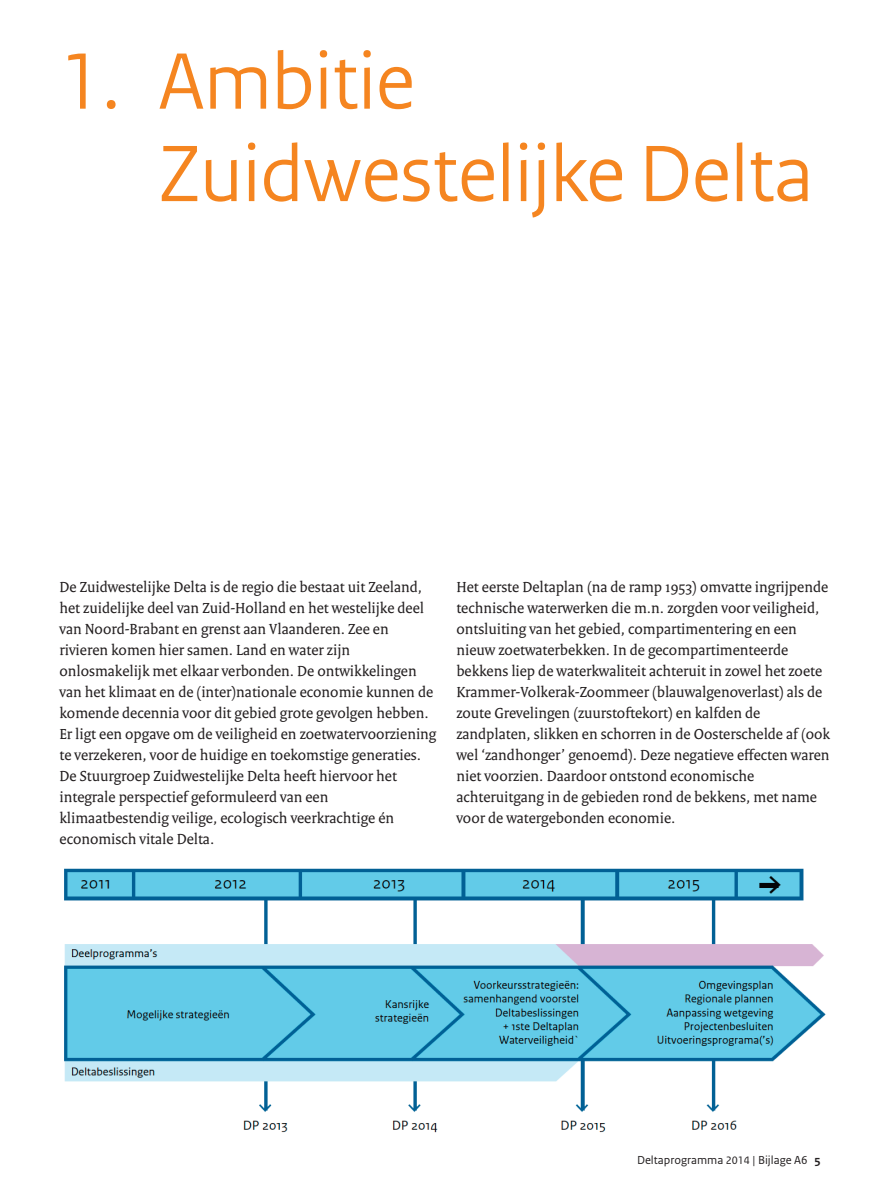
<style>
.page{position:relative;width:893px;height:1191px;background:#fff}
.page>*{position:absolute;margin:0;border:0;box-sizing:border-box;transform-origin:0 0}
.t1{font:84px/92.4px "Rijksoverheid Sans Heading";color:#f58520}
.t2{font:15.75px/21px "Rijksoverheid Serif";color:#231f20}
.t3{font:12.25px "Rijksoverheid Sans Text";color:#231f20}
.s1{font-size:11.38px}
.s2{font-weight:700}
</style>
<div class="page">
<img style="left:64px;top:868px;width:762px;height:265px">
<h1 class="t1" style="left:159px;top:36px;width:656px;text-indent:-99px">1. Ambitie<br>Zuidwestelijke Delta</h1>
<p class="t2" style="left:60px;top:576px;width:378px">De Zuidwestelijke Delta is de regio die bestaat uit Zeeland, het zuidelijke deel van Zuid-Holland en het westelijke deel van Noord-Brabant en grenst aan Vlaanderen. Zee en rivieren komen hier samen. Land en water zijn onlosmakelijk met elkaar verbonden. De ontwikkelingen van het klimaat en de (inter)nationale economie kunnen de komende decennia voor dit gebied grote gevolgen hebben.<br>Er ligt een opgave om de veiligheid en zoetwatervoorziening te verzekeren, voor de huidige en toekomstige generaties.<br>De Stuurgroep Zuidwestelijke Delta heeft hiervoor het integrale perspectief geformuleerd van een klimaatbestendig veilige, ecologisch veerkrachtige én economisch vitale Delta.</p>
<p class="t2" style="left:456px;top:576px;width:375px">Het eerste Deltaplan (na de ramp 1953) omvatte ingrijpende technische waterwerken die m.n. zorgden voor veiligheid, ontsluiting van het gebied, compartimentering en een nieuw zoetwaterbekken. In de gecompartimenteerde bekkens liep de waterkwaliteit achteruit in zowel het zoete Krammer-Volkerak-Zoommeer (blauwalgenoverlast) als de zoute Grevelingen (zuurstoftekort) en kalfden de zandplaten, slikken en schorren in de Oosterschelde af (ook wel ‘zandhonger’ genoemd). Deze negatieve effecten waren niet voorzien. Daardoor ontstond economische achteruitgang in de gebieden rond de bekkens, met name voor de watergebonden economie.</p>
<p class="t3" style="left:637px;top:1152px;width:185px">Deltaprogramma <span class="s1">2014</span> | Bijlage A6 <span class="s2">5</span></p>
</div>
